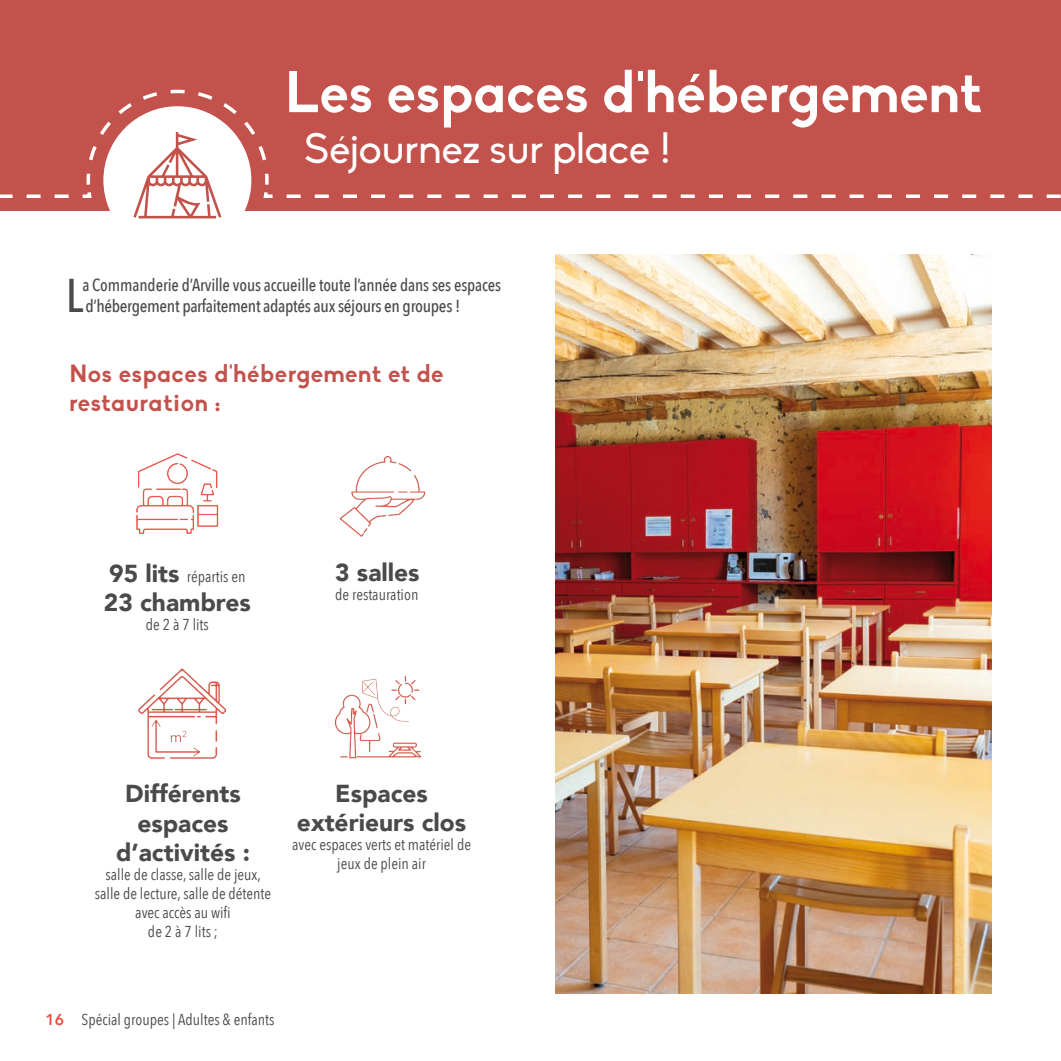
<style>
.page{position:relative;width:1061px;height:1061px;background:#fff}
.page>*{position:absolute;margin:0;border:0;box-sizing:border-box;transform-origin:0 0}
._04_TITRE_GRAND_2{font:700 57.75px "Biko";color:#fff}
._00_Txt_Courant{font:500 47.07px "Avenir Next Condensed";color:#4a4a49}
._04_TITRE_GRAND_2-2{font:42px "Biko";color:#fff}
._00_Txt_Courant-2{font:900 24.5px/29.4px "Avenir";color:#4a4a49;text-align:center}
._04_TITRE_GRAND_2-3{font:700 24.5px/29.4px "Biko";letter-spacing:.02em;color:#c2524b}
._00_Txt_Courant-3{font:500 17.5px/21px "Avenir Next Condensed";letter-spacing:-.015em;color:#4a4a49}
._00_Txt_Courant-4{font:15.75px/18.9px "Avenir Next Condensed";color:#4a4a49;text-align:center}
.s1{font-family:"Avenir";font-weight:900;font-size:24.5px}
.s2{font-family:"Avenir";font-weight:800;color:#e85245}
</style>
<div class="page">
<div style="left:0;top:0;width:1061px;height:210px;background:#c2524b"></div>
<svg style="left:0;top:194px;width:1061px;height:4px"></svg>
<img style="left:555px;top:254px;width:437px;height:740px">
<img style="left:136px;top:453px;width:83px;height:81px">
<img style="left:138px;top:668px;width:89px;height:91px">
<img style="left:334px;top:676px;width:88px;height:83px">
<img style="left:339px;top:456px;width:87px;height:81px">
<svg style="left:85px;top:89px;width:184px;height:129px"></svg>
<p class="_04_TITRE_GRAND_2" style="left:285px;top:57px;width:699px">Les espaces d'hébergement</p>
<p class="_04_TITRE_GRAND_2-2" style="left:304px;top:124px;width:368px">Séjournez sur place !</p>
<p class="_00_Txt_Courant" style="left:66px;top:267px;width:19px">L</p>
<p class="_00_Txt_Courant-3" style="left:82px;top:274px;width:420px">a Commanderie d’Arville vous accueille toute l’année dans ses espaces d’hébergement parfaitement adaptés aux séjours en groupes !</p>
<p class="_04_TITRE_GRAND_2-3" style="left:69px;top:358px;width:376px">Nos espaces d'hébergement et de restauration :</p>
<p class="_00_Txt_Courant-4" style="left:109px;top:566px;width:138px"><span class="s1">95 lits</span> répartis en</p>
<p class="_00_Txt_Courant-2" style="left:104px;top:587px;width:148px">23 chambres</p>
<p class="_00_Txt_Courant-4" style="left:146px;top:614px;width:65px">de 2 à 7 lits</p>
<p class="_00_Txt_Courant-2" style="left:335px;top:557px;width:86px">3 salles</p>
<p class="_00_Txt_Courant-4" style="left:335px;top:584px;width:85px">de restauration</p>
<p class="_00_Txt_Courant-2" style="left:116px;top:778px;width:135px">Différents espaces d’activités :</p>
<p class="_00_Txt_Courant-4" style="left:105px;top:864px;width:157px">salle de classe, salle de jeux,</p>
<p class="_00_Txt_Courant-4" style="left:95px;top:883px;width:178px">salle de lecture, salle de détente avec accès au wifi<br>de 2 à 7 lits ;</p>
<p class="_00_Txt_Courant-2" style="left:297px;top:778px;width:171px">Espaces extérieurs clos</p>
<p class="_00_Txt_Courant-4" style="left:292px;top:834px;width:180px">avec espaces verts et matériel de jeux de plein air</p>
<p class="_00_Txt_Courant-4" style="left:45px;top:1009px;width:231px"><span class="s2">16</span> Spécial groupes | Adultes &amp; enfants</p>
</div>
